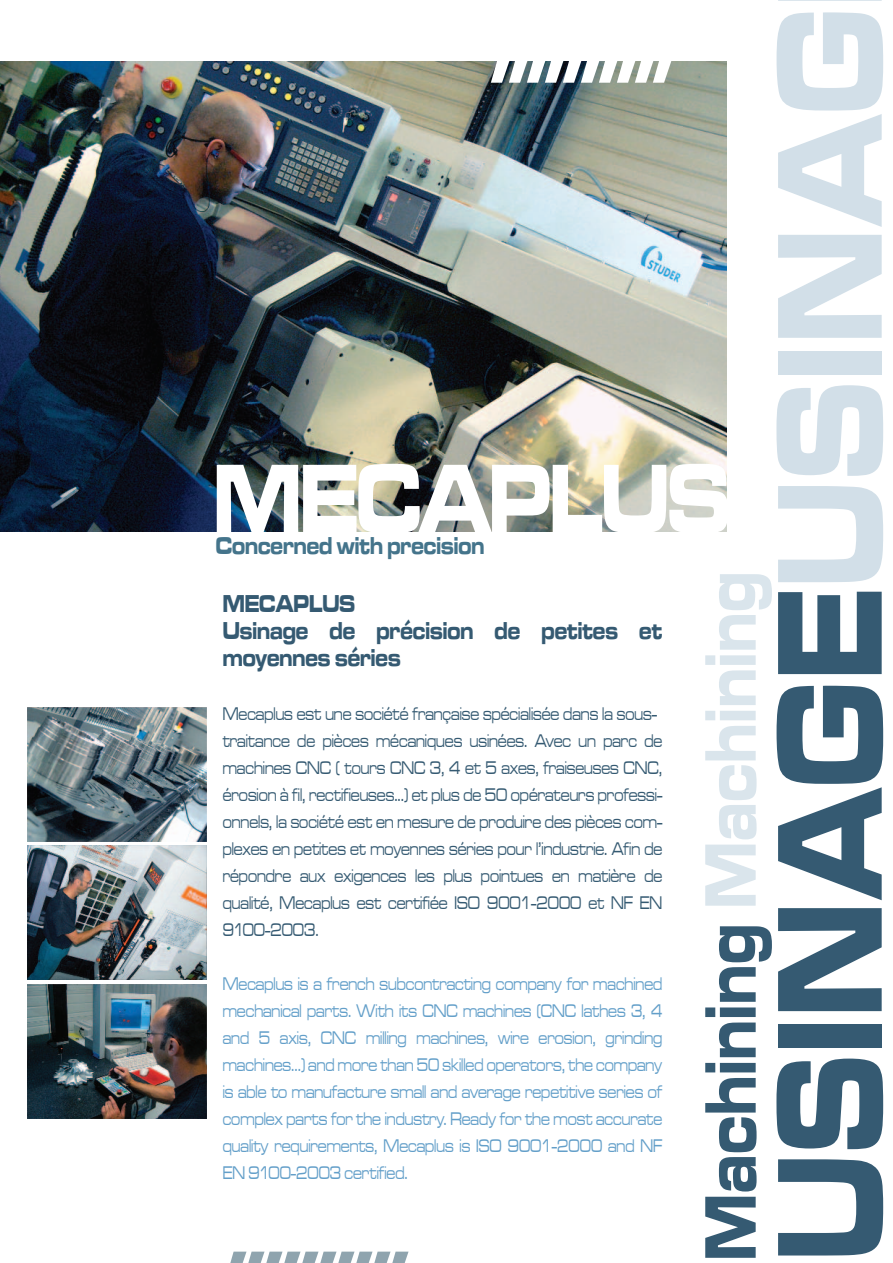
<style>
.page{position:relative;width:893px;height:1263px;background:#fff}
.page>*{position:absolute;margin:0;border:0;box-sizing:border-box;transform-origin:0 0}
.t1{font:155.4px "Microgramma D Bold Exte";letter-spacing:.025em;color:#355a72;scale:.71 1}
.t2{font:100.8px "Microgramma D Bold Exte";letter-spacing:-.025em;color:#fff;scale:.71 1}
.t3{font:75.6px "Microgramma D Bold Exte";letter-spacing:.025em;color:#355a72;scale:.71 1}
.t4{font:25.2px/27px "Microgramma D Bold Exte";color:#355a72;scale:.71 1}
.t5{font:25.2px "Microgramma D Bold Exte";color:#44748b;scale:.71 1}
.t6{font:18.9px/27px "Microgramma D Medi Exte";color:#355a72;scale:.71 1}
.t7{font:18.9px/27px "Microgramma D Medi Exte";color:#639fc9;text-align:justify;scale:.71 1}
.s1{color:#d2dfe8}
.s2{color:#dae5ec}
</style>
<div class="page">
<img style="left:0;top:62px;width:726px;height:469px">
<img style="left:27px;top:707px;width:179px;height:134px">
<img style="left:27px;top:984px;width:179px;height:134px">
<img style="left:27px;top:845px;width:179px;height:134px">
<svg style="left:230px;top:1251px;width:178px;height:12px"></svg>
<svg style="left:491px;top:61px;width:184px;height:22px"></svg>
<h1 class="t1" style="left:724px;top:1260px;width:1764px;rotate:-90deg">USINAGE<span class="s1">USINAG</span></h1>
<h2 class="t2" style="left:213px;top:430px;width:729px">MECAPLUS</h2>
<h3 class="t5" style="left:216px;top:528px;width:380px">Concerned with precision</h3>
<h3 class="t3" style="left:679px;top:1260px;width:971px;rotate:-90deg">Machining <span class="s2">Machining</span></h3>
<h3 class="t4" style="left:223px;top:589px;width:620px">MECAPLUS<br>Usinage de précision de petites et moyennes séries</h3>
<p class="t6" style="left:223px;top:700px;width:621px">Mecaplus est une société française spécialisée dans la sous&shy;traitance de pièces mécaniques usinées. Avec un parc de machines CNC ( tours CNC 3, 4 et 5 axes, fraiseuses CNC, érosion à fil, rectifieuses...) et plus de 50 opérateurs professi&shy;onnels, la société est en mesure de produire des pièces com&shy;plexes en petites et moyennes séries pour l’industrie. Afin de répondre aux exigences les plus pointues en matière de qualité, Mecaplus est certifiée ISO 9001-2000 et NF EN 9100-2003.</p>
<p class="t7" style="left:223px;top:970px;width:620px">Mecaplus is a french subcontracting company for machined mechanical parts. With its CNC machines (CNC lathes 3, 4 and 5 axis, CNC milling machines, wire erosion, grinding machines...) and more than 50 skilled operators, the company is able to manufacture small and average repetitive series of complex parts for the industry. Ready for the most accurate quality requirements, Mecaplus is ISO 9001-2000 and NF EN 9100-2003 certified.</p>
</div>
